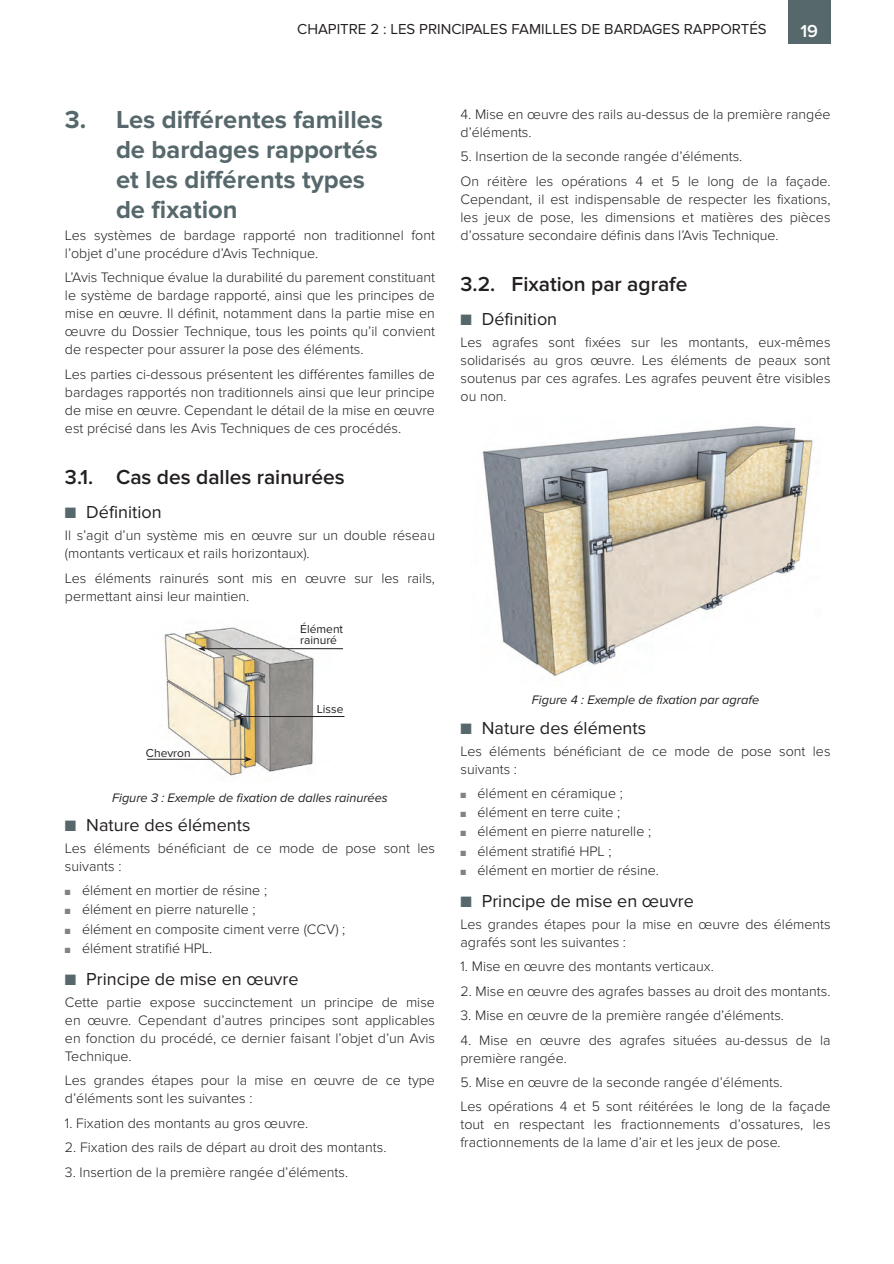
<style>
.page{position:relative;width:894px;height:1264px;background:#fff}
.page>*{position:absolute;margin:0;border:0;box-sizing:border-box;transform-origin:0 0}
.t1{font:700 25.5px/30px "Proxima Nova";color:#57686c}
.t2{font:600 21px "Proxima Nova";color:#231f20}
.t3{font:18px "Proxima Nova";color:#231f20}
.t4{font:600 18px "Proxima Nova";color:#fff}
.t5{font:15px "Proxima Nova";color:#231f20}
.t6{font:300 14.25px/18px "Proxima Nova";color:#231f20}
.t7{font:italic 12.75px "Proxima Nova";color:#231f20}
.t8{font:12px/10.8px "Proxima Nova";color:#231f20}
.t9{font:7.5px "Zapf Dingbats Std";color:#808285}
.s1{color:#57686c}
.s2{color:#808285}
</style>
<div class="page">
<div style="left:788px;top:0;width:42px;height:44px;background:#57686c"></div>
<img style="left:151px;top:627px;width:187px;height:149px">
<hr style="left:147px;top:759px;width:99px;height:1px;background:#231f20">
<svg style="left:244px;top:756px;width:8px;height:6px"></svg>
<hr style="left:240px;top:716px;width:104px;height:1px;background:#231f20">
<svg style="left:235px;top:714px;width:7px;height:5px"></svg>
<hr style="left:204px;top:648px;width:139px;height:1px;background:#231f20">
<svg style="left:198px;top:646px;width:8px;height:5px"></svg>
<img style="left:482px;top:425px;width:331px;height:252px">
<p class="t5" style="left:297px;top:21px;width:471px">CHAPITRE 2 : LES PRINCIPALES FAMILLES DE BARDAGES RAPPORTÉS</p>
<p class="t4" style="left:800px;top:20px;width:19px">19</p>
<h1 class="t1" style="left:116px;top:105px;width:269px;text-indent:-51px">3. Les différentes familles de bardages rapportés et les différents types de fixation</h1>
<p class="t6" style="left:65px;top:226px;width:371px">Les systèmes de bardage rapporté non traditionnel font l’objet d’une procédure d’Avis Technique.</p>
<p class="t6" style="left:65px;top:269px;width:371px;text-align:justify">L’Avis Technique évalue la durabilité du parement constituant le système de bardage rapporté, ainsi que les principes de mise en œuvre. Il définit, notamment dans la partie mise en œuvre du Dossier Technique, tous les points qu’il convient de respecter pour assurer la pose des éléments.</p>
<p class="t6" style="left:65px;top:365px;width:371px;text-align:justify">Les parties ci-dessous présentent les différentes familles de bardages rapportés non traditionnels ainsi que leur principe de mise en œuvre. Cependant le détail de la mise en œuvre est précisé dans les Avis Techniques de ces procédés.</p>
<h2 class="t2" style="left:65px;top:465px;width:281px">3.1. Cas des dalles rainurées</h2>
<p class="t3" style="left:65px;top:502px;width:98px"><span class="s1">■</span> Définition</p>
<p class="t6" style="left:65px;top:527px;width:371px">Il s’agit d’un système mis en œuvre sur un double réseau (montants verticaux et rails horizontaux).</p>
<p class="t6" style="left:65px;top:569px;width:371px">Les éléments rainurés sont mis en œuvre sur les rails, permettant ainsi leur maintien.</p>
<p class="t8" style="left:300px;top:623px;width:44px">Élément rainuré</p>
<p class="t8" style="left:146px;top:748px;width:46px">Chevron</p>
<p class="t8" style="left:317px;top:703px;width:28px">Lisse</p>
<p class="t7" style="left:112px;top:790px;width:277px">Figure 3 : Exemple de fixation de dalles rainurées</p>
<p class="t3" style="left:65px;top:815px;width:187px"><span class="s1">■</span> Nature des éléments</p>
<p class="t6" style="left:65px;top:840px;width:371px">Les éléments bénéficiant de ce mode de pose sont les suivants :</p>
<p class="t6" style="left:65px;top:881px;width:204px"><span class="s2">■</span> élément en mortier de résine ;</p>
<p class="t6" style="left:65px;top:901px;width:192px"><span class="s2">■</span> élément en pierre naturelle ;</p>
<p class="t9" style="left:71px;top:928px;width:4px">■</p>
<p class="t6" style="left:65px;top:920px;width:282px"><span class="s2">■</span> élément en composite ciment verre (CCV) ;</p>
<p class="t6" style="left:65px;top:940px;width:149px"><span class="s2">■</span> élément stratifié HPL.</p>
<p class="t3" style="left:65px;top:968px;width:235px"><span class="s1">■</span> Principe de mise en œuvre</p>
<p class="t6" style="left:65px;top:993px;width:371px;text-align:justify">Cette partie expose succinctement un principe de mise en œuvre. Cependant d’autres principes sont applicables en fonction du procédé, ce dernier faisant l’objet d’un Avis Technique.</p>
<p class="t6" style="left:65px;top:1072px;width:371px">Les grandes étapes pour la mise en œuvre de ce type d’éléments sont les suivantes :</p>
<p class="t6" style="left:65px;top:1114px;width:245px">1. Fixation des montants au gros œuvre.</p>
<p class="t6" style="left:65px;top:1139px;width:323px">2. Fixation des rails de départ au droit des montants.</p>
<p class="t6" style="left:65px;top:1163px;width:285px">3. Insertion de la première rangée d’éléments.</p>
<p class="t6" style="left:460px;top:105px;width:371px">4. Mise en œuvre des rails au-dessus de la première rangée d’éléments.</p>
<p class="t6" style="left:460px;top:144px;width:371px;line-height:24.5px">5. Insertion de la seconde rangée d’éléments.<br>On réitère les opérations 4 et 5 le long de la façade.</p>
<p class="t6" style="left:460px;top:190px;width:371px;text-align:justify">Cependant, il est indispensable de respecter les fixations, les jeux de pose, les dimensions et matières des pièces d’ossature secondaire définis dans l’Avis Technique.</p>
<h2 class="t2" style="left:460px;top:272px;width:228px">3.2. Fixation par agrafe</h2>
<p class="t3" style="left:460px;top:309px;width:98px"><span class="s1">■</span> Définition</p>
<p class="t6" style="left:460px;top:334px;width:371px;text-align:justify">Les agrafes sont fixées sur les montants, eux-mêmes solidarisés au gros œuvre. Les éléments de peaux sont soutenus par ces agrafes. Les agrafes peuvent être visibles ou non.</p>
<p class="t7" style="left:532px;top:693px;width:229px">Figure 4 : Exemple de fixation par agrafe</p>
<p class="t3" style="left:460px;top:717px;width:187px"><span class="s1">■</span> Nature des éléments</p>
<p class="t6" style="left:460px;top:742px;width:371px">Les éléments bénéficiant de ce mode de pose sont les suivants :</p>
<p class="t6" style="left:460px;top:784px;width:164px"><span class="s2">■</span> élément en céramique ;</p>
<p class="t6" style="left:460px;top:803px;width:161px"><span class="s2">■</span> élément en terre cuite ;</p>
<p class="t6" style="left:460px;top:823px;width:192px"><span class="s2">■</span> élément en pierre naturelle ;</p>
<p class="t6" style="left:460px;top:842px;width:152px"><span class="s2">■</span> élément stratifié HPL ;</p>
<p class="t6" style="left:460px;top:861px;width:200px"><span class="s2">■</span> élément en mortier de résine.</p>
<p class="t3" style="left:460px;top:890px;width:235px"><span class="s1">■</span> Principe de mise en œuvre</p>
<p class="t6" style="left:460px;top:915px;width:371px">Les grandes étapes pour la mise en œuvre des éléments agrafés sont les suivantes :</p>
<p class="t6" style="left:460px;top:958px;width:255px">1. Mise en œuvre des montants verticaux.</p>
<p class="t6" style="left:460px;top:982px;width:371px">2. Mise en œuvre des agrafes basses au droit des montants.</p>
<p class="t6" style="left:460px;top:1006px;width:325px">3. Mise en œuvre de la première rangée d’éléments.</p>
<p class="t6" style="left:460px;top:1031px;width:371px">4. Mise en œuvre des agrafes situées au-dessus de la première rangée.</p>
<p class="t6" style="left:460px;top:1070px;width:371px;line-height:24.5px">5. Mise en œuvre de la seconde rangée d’éléments.<br>Les opérations 4 et 5 sont réitérées le long de la façade</p>
<p class="t6" style="left:460px;top:1116px;width:371px">tout en respectant les fractionnements d’ossatures, les fractionnements de la lame d’air et les jeux de pose.</p>
</div>
